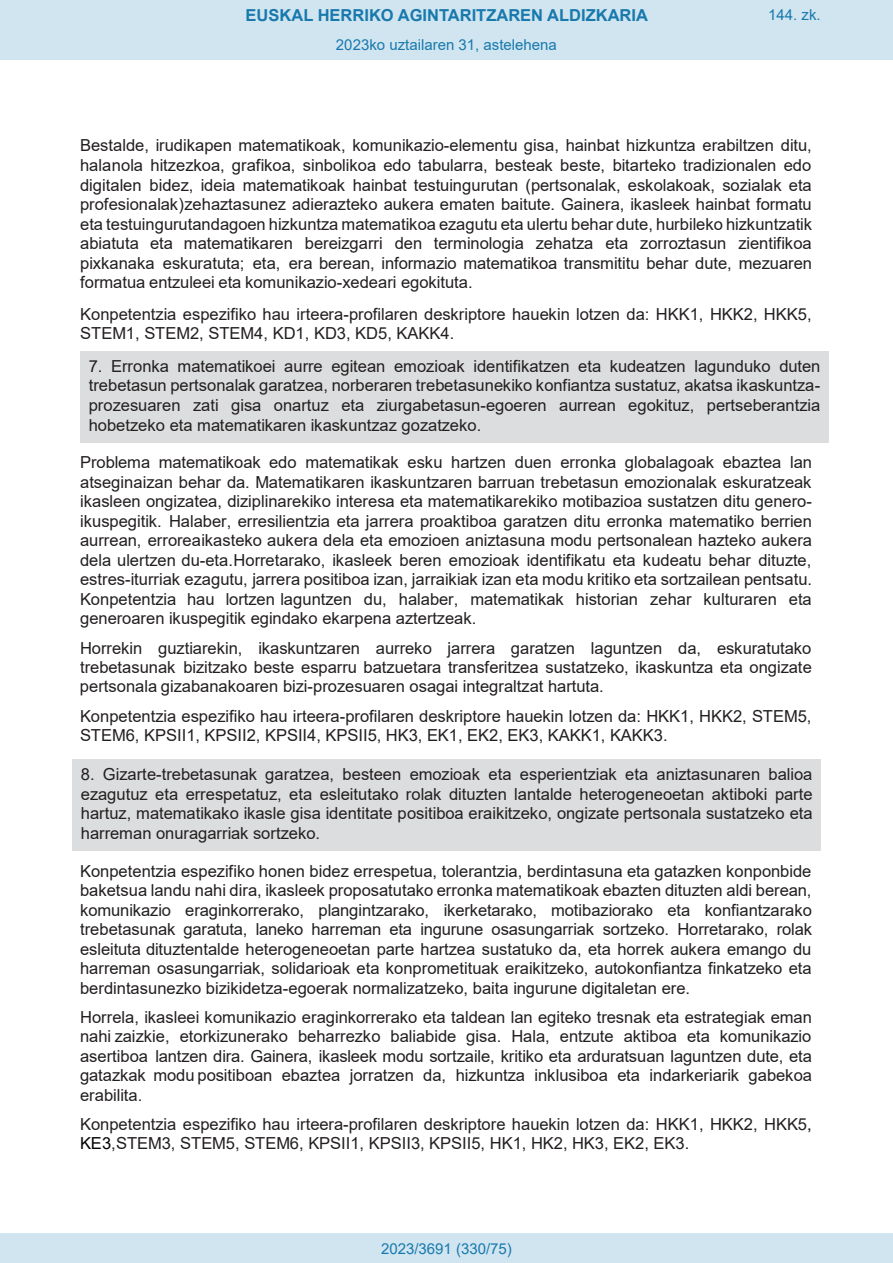
<style>
.page{position:relative;width:893px;height:1263px;background:#fff}
.page>*{position:absolute;margin:0;border:0;box-sizing:border-box;transform-origin:0 0}
.t1{font:16.5px/19.5px "Arial";color:#231f20;text-align:justify}
.t2{font:700 16.5px "Arial";color:#1879ad}
.Paginacion_Centro{font:15px "Arial";color:#1879ad}
.s1{color:#000}
</style>
<div class="page">
<div style="left:80px;top:351px;width:749px;height:91px;background:#dcddde"></div>
<div style="left:72px;top:759px;width:749px;height:92px;background:#dcddde"></div>
<div style="left:0;top:0;width:893px;height:60px;background:#d0e5f0"></div>
<div style="left:0;top:1233px;width:893px;height:30px;background:#d0e5f0"></div>
<p class="t2" style="left:246px;top:3px;width:404px">EUSKAL HERRIKO AGINTARITZAREN ALDIZKARIA</p>
<p class="Paginacion_Centro" style="left:768px;top:5px;width:54px">144. zk.</p>
<p class="Paginacion_Centro" style="left:336px;top:35px;width:222px">2023ko uztailaren 31, astelehena</p>
<p class="t1" style="left:80px;top:136px;width:733px">Bestalde, irudikapen matematikoak, komunikazio-elementu gisa, hainbat hizkuntza erabiltzen ditu, halanola hitzezkoa, grafikoa, sinbolikoa edo tabularra, besteak beste, bitarteko tradizionalen edo digitalen bidez, ideia matematikoak hainbat testuingurutan (pertsonalak, eskolakoak, sozialak eta profesionalak)zehaztasunez adierazteko aukera ematen baitute. Gainera, ikasleek hainbat formatu eta testuingurutandagoen hizkuntza matematikoa ezagutu eta ulertu behar dute, hurbileko hizkuntzatik abiatuta eta matematikaren bereizgarri den terminologia zehatza eta zorroztasun zientifikoa pixkanaka eskuratuta; eta, era berean, informazio matematikoa transmititu behar dute, mezuaren formatua entzuleei eta komunikazio-xedeari egokituta.</p>
<p class="t1" style="left:80px;top:304px;width:733px">Konpetentzia espezifiko hau irteera-profilaren deskriptore hauekin lotzen da: HKK1, HKK2, HKK5,<br>STEM1, STEM2, STEM4, KD1, KD3, KD5, KAKK4.</p>
<p class="t1" style="left:89px;top:356px;width:733px">7. Erronka matematikoei aurre egitean emozioak identifikatzen eta kudeatzen lagunduko duten trebetasun pertsonalak garatzea, norberaren trebetasunekiko konfiantza sustatuz, akatsa ikaskuntza&shy;prozesuaren zati gisa onartuz eta ziurgabetasun-egoeren aurrean egokituz, pertseberantzia hobetzeko eta matematikaren ikaskuntzaz gozatzeko.</p>
<p class="t1" style="left:80px;top:453px;width:733px">Problema matematikoak edo matematikak esku hartzen duen erronka globalagoak ebaztea lan atseginaizan behar da. Matematikaren ikaskuntzaren barruan trebetasun emozionalak eskuratzeak ikasleen ongizatea, diziplinarekiko interesa eta matematikarekiko motibazioa sustatzen ditu genero&shy;ikuspegitik. Halaber, erresilientzia eta jarrera proaktiboa garatzen ditu erronka matematiko berrien aurrean, erroreaikasteko aukera dela eta emozioen aniztasuna modu pertsonalean hazteko aukera dela ulertzen du-eta.Horretarako, ikasleek beren emozioak identifikatu eta kudeatu behar dituzte, estres-iturriak ezagutu, jarrera positiboa izan, jarraikiak izan eta modu kritiko eta sortzailean pentsatu.<br>Konpetentzia hau lortzen laguntzen du, halaber, matematikak historian zehar kulturaren eta generoaren ikuspegitik egindako ekarpena aztertzeak.</p>
<p class="t1" style="left:80px;top:638px;width:733px">Horrekin guztiarekin, ikaskuntzaren aurreko jarrera garatzen laguntzen da, eskuratutako trebetasunak bizitzako beste esparru batzuetara transferitzea sustatzeko, ikaskuntza eta ongizate pertsonala gizabanakoaren bizi-prozesuaren osagai integraltzat hartuta.</p>
<p class="t1" style="left:80px;top:706px;width:733px">Konpetentzia espezifiko hau irteera-profilaren deskriptore hauekin lotzen da: HKK1, HKK2, STEM5,<br>STEM6, KPSII1, KPSII2, KPSII4, KPSII5, HK3, EK1, EK2, EK3, KAKK1, KAKK3.</p>
<p class="t1" style="left:81px;top:764px;width:733px">8. Gizarte-trebetasunak garatzea, besteen emozioak eta esperientziak eta aniztasunaren balioa ezagutuz eta errespetatuz, eta esleitutako rolak dituzten lantalde heterogeneoetan aktiboki parte hartuz, matematikako ikasle gisa identitate positiboa eraikitzeko, ongizate pertsonala sustatzeko eta harreman onuragarriak sortzeko.</p>
<p class="t1" style="left:80px;top:861px;width:733px">Konpetentzia espezifiko honen bidez errespetua, tolerantzia, berdintasuna eta gatazken konponbide baketsua landu nahi dira, ikasleek proposatutako erronka matematikoak ebazten dituzten aldi berean, komunikazio eraginkorrerako, plangintzarako, ikerketarako, motibaziorako eta konfiantzarako trebetasunak garatuta, laneko harreman eta ingurune osasungarriak sortzeko. Horretarako, rolak esleituta dituztentalde heterogeneoetan parte hartzea sustatuko da, eta horrek aukera emango du harreman osasungarriak, solidarioak eta konprometituak eraikitzeko, autokonfiantza finkatzeko eta berdintasunezko bizikidetza-egoerak normalizatzeko, baita ingurune digitaletan ere.</p>
<p class="t1" style="left:80px;top:1007px;width:733px">Horrela, ikasleei komunikazio eraginkorrerako eta taldean lan egiteko tresnak eta estrategiak eman nahi zaizkie, etorkizunerako beharrezko baliabide gisa. Hala, entzute aktiboa eta komunikazio asertiboa lantzen dira. Gainera, ikasleek modu sortzaile, kritiko eta arduratsuan laguntzen dute, eta gatazkak modu positiboan ebaztea jorratzen da, hizkuntza inklusiboa eta indarkeriarik gabekoa erabilita.</p>
<p class="t1" style="left:80px;top:1114px;width:733px">Konpetentzia espezifiko hau irteera-profilaren deskriptore hauekin lotzen da: HKK1, HKK2, HKK5<span class="s1">,<br>KE3</span>,STEM3, STEM5, STEM6, KPSII1, KPSII3, KPSII5, HK1, HK2, HK3, EK2, EK3.</p>
<p class="Paginacion_Centro" style="left:381px;top:1238px;width:132px">2023/3691 (330/75)</p>
</div>
